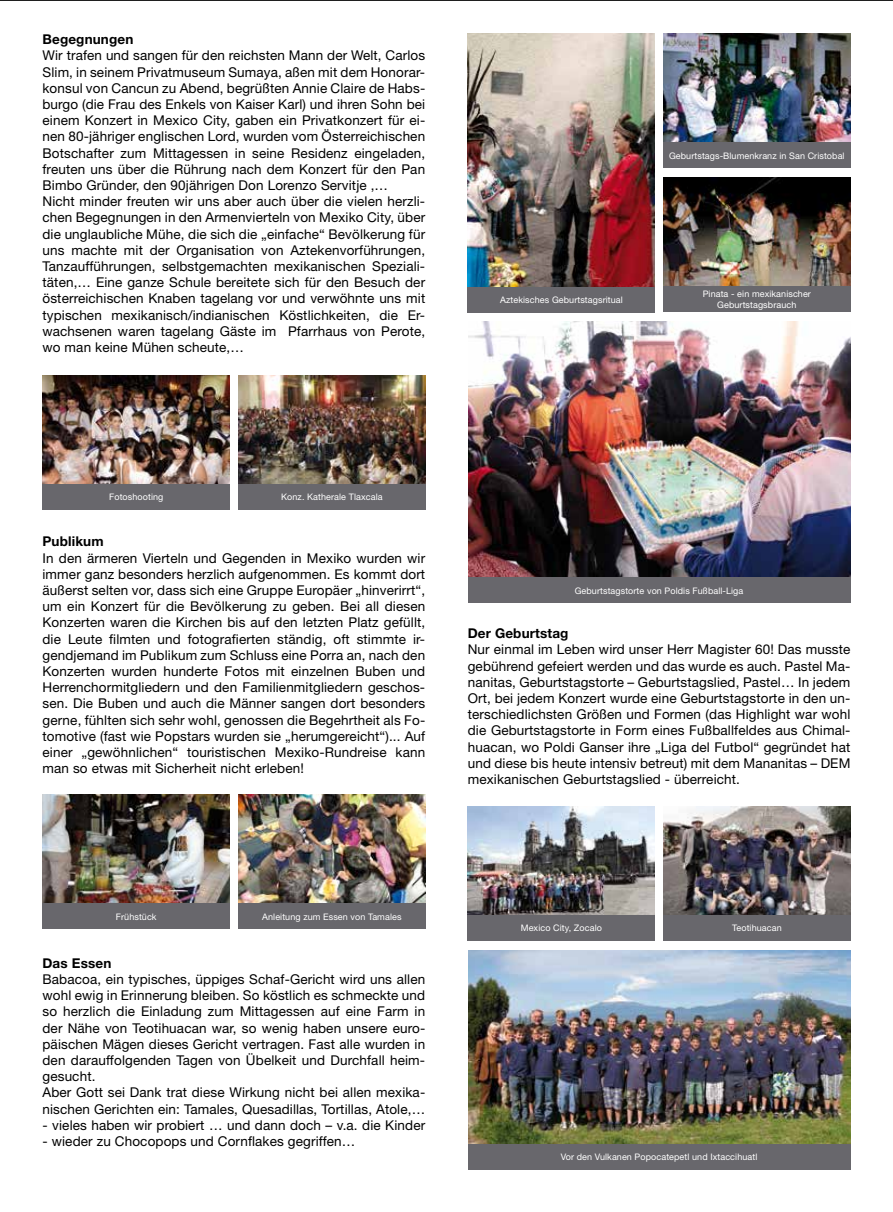
<style>
.page{position:relative;width:893px;height:1212px;background:#fff}
.page>*{position:absolute;margin:0;border:0;box-sizing:border-box;transform-origin:0 0}
.t1{font:13.5px/16.2px "Helvetica Neue";letter-spacing:.01em;color:#000}
.t2{font:700 13.5px "Helvetica Neue";letter-spacing:.01em;color:#000}
.t3{font:9px/10.5px "Helvetica Neue";letter-spacing:.01em;color:#fff;text-align:center}
</style>
<div class="page">
<hr style="left:0;top:0;width:893px;height:1px;background:#000">
<img style="left:43px;top:375px;width:187px;height:109px">
<img style="left:43px;top:795px;width:187px;height:109px">
<img style="left:238px;top:375px;width:187px;height:109px">
<img style="left:238px;top:795px;width:187px;height:109px">
<div style="left:43px;top:484px;width:187px;height:25px;background:#68676c"></div>
<div style="left:43px;top:904px;width:187px;height:25px;background:#68676c"></div>
<div style="left:238px;top:484px;width:188px;height:25px;background:#68676c"></div>
<div style="left:238px;top:904px;width:188px;height:25px;background:#68676c"></div>
<img style="left:468px;top:34px;width:187px;height:253px">
<img style="left:468px;top:806px;width:187px;height:109px">
<img style="left:663px;top:34px;width:187px;height:109px">
<img style="left:663px;top:806px;width:187px;height:109px">
<div style="left:468px;top:287px;width:187px;height:26px;background:#68676c"></div>
<div style="left:468px;top:915px;width:187px;height:25px;background:#68676c"></div>
<div style="left:663px;top:143px;width:187px;height:25px;background:#68676c"></div>
<div style="left:663px;top:915px;width:188px;height:25px;background:#68676c"></div>
<img style="left:468px;top:321px;width:382px;height:257px">
<img style="left:468px;top:950px;width:382px;height:194px">
<img style="left:663px;top:178px;width:187px;height:109px">
<div style="left:468px;top:578px;width:382px;height:25px;background:#68676c"></div>
<div style="left:468px;top:1144px;width:382px;height:25px;background:#68676c"></div>
<div style="left:663px;top:287px;width:187px;height:25px;background:#68676c"></div>
<p class="t2" style="left:43px;top:31px;width:92px">Begegnungen</p>
<p class="t1" style="left:43px;top:47px;width:384px">Wir trafen und sangen für den reichsten Mann der Welt, Carlos Slim, in seinem Privatmuseum Sumaya, aßen mit dem Honorar&shy;konsul von Cancun zu Abend, begrüßten Annie Claire de Habs&shy;burgo (die Frau des Enkels von Kaiser Karl) und ihren Sohn bei einem Konzert in Mexico City, gaben ein Privatkonzert für ei&shy;nen 80-jähriger englischen Lord, wurden vom Österreichischen Botschafter zum Mittagessen in seine Residenz eingeladen, freuten uns über die Rührung nach dem Konzert für den Pan Bimbo Gründer, den 90jährigen Don Lorenzo Servitje ,…<br>Nicht minder freuten wir uns aber auch über die vielen herzli&shy;chen Begegnungen in den Armenvierteln von Mexiko City, über die unglaubliche Mühe, die sich die „einfache“ Bevölkerung für uns machte mit der Organisation von Aztekenvorführungen, Tanzaufführungen, selbstgemachten mexikanischen Speziali&shy;täten,… Eine ganze Schule bereitete sich für den Besuch der österreichischen Knaben tagelang vor und verwöhnte uns mit typischen mexikanisch/indianischen Köstlichkeiten, die Er&shy;wachsenen waren tagelang Gäste im Pfarrhaus von Perote, wo man keine Mühen scheute,…</p>
<p class="t3" style="left:669px;top:150px;width:177px">Geburtstags-Blumenkranz in San Cristobal</p>
<p class="t3" style="left:500px;top:295px;width:124px">Aztekisches Geburtstagsritual</p>
<p class="t3" style="left:703px;top:289px;width:110px">Pinata - ein mexikanischer<br>Geburtstagsbrauch</p>
<p class="t3" style="left:109px;top:492px;width:56px">Fotoshooting</p>
<p class="t3" style="left:281px;top:492px;width:103px">Konz. Katherale Tlaxcala</p>
<p class="t2" style="left:43px;top:533px;width:63px">Publikum</p>
<p class="t1" style="left:43px;top:549px;width:384px;text-align:justify">In den ärmeren Vierteln und Gegenden in Mexiko wurden wir immer ganz besonders herzlich aufgenommen. Es kommt dort äußerst selten vor, dass sich eine Gruppe Europäer „hinverirrt“, um ein Konzert für die Bevölkerung zu geben. Bei all diesen Konzerten waren die Kirchen bis auf den letzten Platz gefüllt, die Leute filmten und fotografierten ständig, oft stimmte ir&shy;gendjemand im Publikum zum Schluss eine Porra an, nach den Konzerten wurden hunderte Fotos mit einzelnen Buben und Herrenchormitgliedern und den Familienmitgliedern geschos&shy;sen. Die Buben und auch die Männer sangen dort besonders gerne, fühlten sich sehr wohl, genossen die Begehrtheit als Fo&shy;tomotive (fast wie Popstars wurden sie „herumgereicht“)... Auf einer „gewöhnlichen“ touristischen Mexiko-Rundreise kann man so etwas mit Sicherheit nicht erleben!</p>
<p class="t3" style="left:575px;top:585px;width:170px">Geburtstagstorte von Poldis Fußball-Liga</p>
<p class="t2" style="left:468px;top:625px;width:102px">Der Geburtstag</p>
<p class="t1" style="left:468px;top:641px;width:384px;text-align:justify">Nur einmal im Leben wird unser Herr Magister 60! Das musste gebührend gefeiert werden und das wurde es auch. Pastel Ma&shy;nanitas, Geburtstagstorte – Geburtstagslied, Pastel… In jedem Ort, bei jedem Konzert wurde eine Geburtstagstorte in den un&shy;terschiedlichsten Größen und Formen (das Highlight war wohl die Geburtstagstorte in Form eines Fußballfeldes aus Chimal&shy;huacan, wo Poldi Ganser ihre „Liga del Futbol“ gegründet hat und diese bis heute intensiv betreut) mit dem Mananitas – DEM mexikanischen Geburtstagslied - überreicht.</p>
<p class="t3" style="left:116px;top:911px;width:42px">Frühstück</p>
<p class="t3" style="left:262px;top:911px;width:141px">Anleitung zum Essen von Tamales</p>
<p class="t2" style="left:43px;top:954px;width:70px">Das Essen</p>
<p class="t1" style="left:43px;top:971px;width:384px">Babacoa, ein typisches, üppiges Schaf-Gericht wird uns allen wohl ewig in Erinnerung bleiben. So köstlich es schmeckte und so herzlich die Einladung zum Mittagessen auf eine Farm in der Nähe von Teotihuacan war, so wenig haben unsere euro&shy;päischen Mägen dieses Gericht vertragen. Fast alle wurden in den darauffolgenden Tagen von Übelkeit und Durchfall heim&shy;gesucht.<br>Aber Gott sei Dank trat diese Wirkung nicht bei allen mexika&shy;nischen Gerichten ein: Tamales, Quesadillas, Tortillas, Atole,…</p>
<p class="t1" style="left:43px;top:1116px;width:384px">- vieles haben wir probiert … und dann doch – v.a. die Kinder</p>
<p class="t1" style="left:43px;top:1133px;width:314px">- wieder zu Chocopops und Cornflakes gegriffen…</p>
<p class="t3" style="left:521px;top:923px;width:83px">Mexico City, Zocalo</p>
<p class="t3" style="left:732px;top:923px;width:51px">Teotihuacan</p>
<p class="t3" style="left:561px;top:1151px;width:198px">Vor den Vulkanen Popocatepetl und Ixtaccihuatl</p>
</div>
